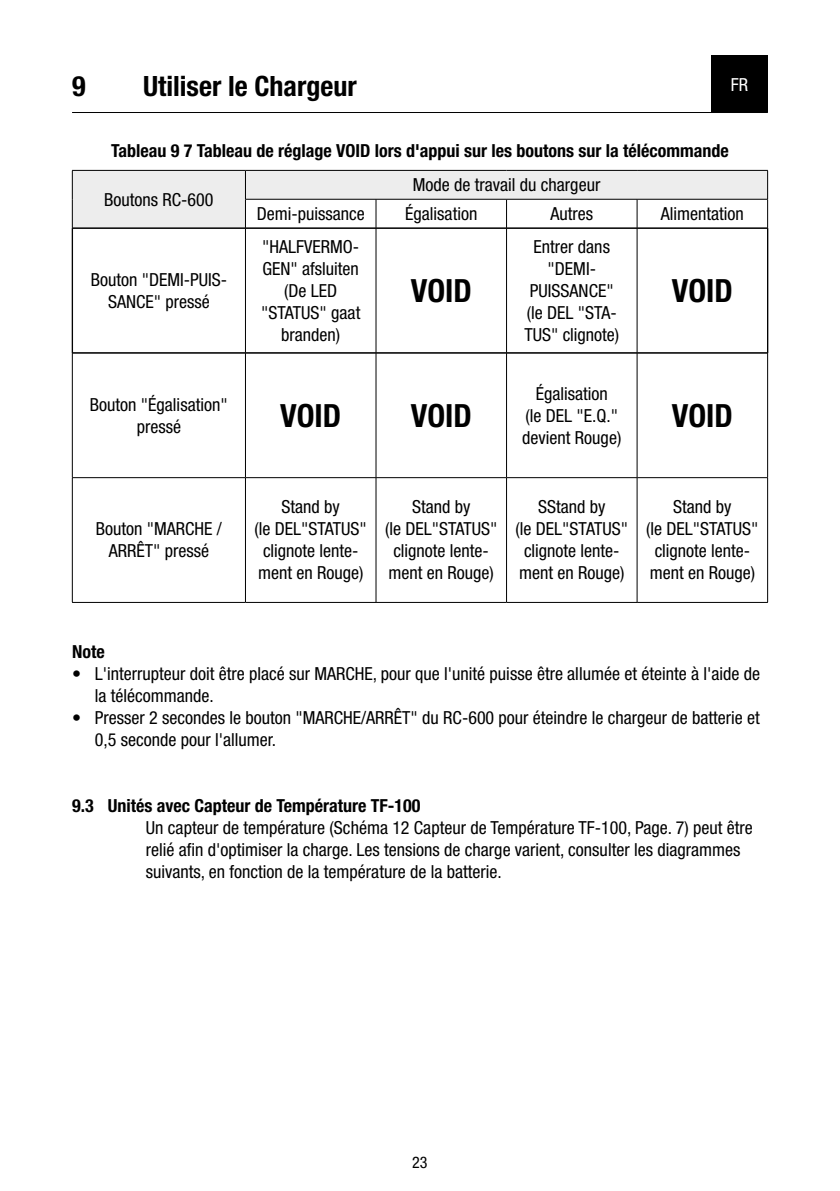
<style>
.page{position:relative;width:840px;height:1191px;background:#fff}
.page>*{position:absolute;margin:0;border:0;box-sizing:border-box;transform-origin:0 0}
.t1{font:700 condensed 32px "Helvetica Neue LT Std";color:#000}
.t2{font:700 condensed 28px "Helvetica Neue LT Std";color:#000}
.t3{font:condensed 18px/22px "Helvetica Neue LT Std";color:#000;text-align:center}
.t4{font:700 condensed 18px "Helvetica Neue LT Std";color:#000}
.t5{font:condensed 18px "Helvetica Neue LT Std";color:#fff}
.t6{font:condensed 16px "Helvetica Neue LT Std";color:#000}
</style>
<div class="page">
<svg style="left:73px;top:171px;width:693px;height:57px;fill:#ededed"></svg>
<hr style="left:72px;top:170px;width:173px;height:1px;background:#000">
<hr style="left:245px;top:170px;width:131px;height:1px;background:#000">
<hr style="left:376px;top:170px;width:130px;height:1px;background:#000">
<hr style="left:506px;top:170px;width:130px;height:1px;background:#000">
<hr style="left:636px;top:170px;width:131px;height:1px;background:#000">
<svg style="left:72px;top:171px;width:1px;height:57px"></svg>
<hr style="left:245px;top:199px;width:131px;height:1px;background:#000">
<svg style="left:245px;top:171px;width:1px;height:57px"></svg>
<hr style="left:376px;top:199px;width:130px;height:1px;background:#000">
<svg style="left:375px;top:199px;width:1px;height:29px"></svg>
<hr style="left:506px;top:199px;width:130px;height:1px;background:#000">
<svg style="left:506px;top:199px;width:1px;height:29px"></svg>
<hr style="left:636px;top:199px;width:131px;height:1px;background:#000">
<svg style="left:636px;top:199px;width:1px;height:29px"></svg>
<svg style="left:766px;top:171px;width:1px;height:57px"></svg>
<hr style="left:245px;top:228px;width:1px;height:125px;background:#000">
<hr style="left:375px;top:228px;width:1px;height:125px;background:#000">
<hr style="left:506px;top:228px;width:1px;height:125px;background:#000">
<hr style="left:636px;top:228px;width:1px;height:125px;background:#000">
<hr style="left:72px;top:353px;width:1px;height:124px;background:#000">
<hr style="left:245px;top:353px;width:1px;height:124px;background:#000">
<hr style="left:375px;top:353px;width:1px;height:124px;background:#000">
<hr style="left:506px;top:353px;width:1px;height:124px;background:#000">
<hr style="left:636px;top:353px;width:1px;height:124px;background:#000">
<hr style="left:766px;top:353px;width:1px;height:124px;background:#000">
<hr style="left:72px;top:477px;width:173px;height:1px;background:#000">
<hr style="left:72px;top:478px;width:1px;height:124px;background:#000">
<hr style="left:245px;top:477px;width:131px;height:1px;background:#000">
<hr style="left:245px;top:478px;width:1px;height:124px;background:#000">
<hr style="left:376px;top:477px;width:130px;height:1px;background:#000">
<hr style="left:375px;top:478px;width:1px;height:124px;background:#000">
<hr style="left:506px;top:477px;width:130px;height:1px;background:#000">
<hr style="left:506px;top:478px;width:1px;height:124px;background:#000">
<hr style="left:636px;top:477px;width:131px;height:1px;background:#000">
<hr style="left:636px;top:478px;width:1px;height:124px;background:#000">
<hr style="left:766px;top:478px;width:1px;height:124px;background:#000">
<hr style="left:72px;top:602px;width:173px;height:1px;background:#000">
<hr style="left:245px;top:602px;width:131px;height:1px;background:#000">
<hr style="left:376px;top:602px;width:130px;height:1px;background:#000">
<hr style="left:506px;top:602px;width:130px;height:1px;background:#000">
<hr style="left:636px;top:602px;width:131px;height:1px;background:#000">
<hr style="left:72px;top:228px;width:173px;height:1px;background:#000">
<hr style="left:72px;top:228px;width:1px;height:125px;background:#000">
<hr style="left:245px;top:228px;width:131px;height:1px;background:#000">
<hr style="left:376px;top:228px;width:130px;height:1px;background:#000">
<hr style="left:506px;top:228px;width:130px;height:1px;background:#000">
<hr style="left:636px;top:228px;width:131px;height:1px;background:#000">
<hr style="left:766px;top:228px;width:1px;height:125px;background:#000">
<hr style="left:767px;top:228px;width:1px;height:125px;background:#000">
<hr style="left:72px;top:352px;width:173px;height:1px;background:#000">
<hr style="left:72px;top:353px;width:173px;height:1px;background:#000">
<hr style="left:245px;top:352px;width:131px;height:1px;background:#000">
<hr style="left:245px;top:353px;width:131px;height:1px;background:#000">
<hr style="left:376px;top:352px;width:130px;height:1px;background:#000">
<hr style="left:376px;top:353px;width:130px;height:1px;background:#000">
<hr style="left:506px;top:352px;width:130px;height:1px;background:#000">
<hr style="left:506px;top:353px;width:130px;height:1px;background:#000">
<hr style="left:636px;top:352px;width:131px;height:1px;background:#000">
<hr style="left:636px;top:353px;width:131px;height:1px;background:#000">
<hr style="left:72px;top:112px;width:695px;height:1px;background:#000">
<div style="left:710px;top:55px;width:57px;height:57px;background:#000"></div>
<h2 class="t2" style="left:72px;top:69px;width:15px">9</h2>
<h2 class="t2" style="left:143px;top:69px;width:215px">Utiliser le Chargeur</h2>
<p class="t5" style="left:730px;top:74px;width:19px">FR</p>
<p class="t4" style="left:111px;top:139px;width:618px">Tableau 9 7 Tableau de réglage VOID lors d'appui sur les boutons sur la télécommande</p>
<p class="t3" style="left:104px;top:188px;width:111px">Boutons RC-600</p>
<p class="t3" style="left:91px;top:268px;width:138px">Bouton "DEMI-PUIS-<br>SANCE" pressé</p>
<p class="t3" style="left:412px;top:174px;width:189px">Mode de travail du chargeur</p>
<p class="t3" style="left:256px;top:203px;width:109px">Demi-puissance</p>
<p class="t3" style="left:405px;top:203px;width:74px">Égalisation</p>
<p class="t3" style="left:550px;top:203px;width:44px">Autres</p>
<p class="t3" style="left:660px;top:203px;width:85px">Alimentation</p>
<p class="t3" style="left:261px;top:235px;width:101px">"HALFVERMO-<br>GEN" afsluiten (De LED "STATUS" gaat branden)</p>
<h1 class="t1" style="left:410px;top:271px;width:63px">VOID</h1>
<p class="t3" style="left:524px;top:235px;width:96px">Entrer dans "DEMI-<br>PUISSANCE" (le DEL "STA-<br>TUS" clignote)</p>
<h1 class="t1" style="left:671px;top:271px;width:63px">VOID</h1>
<p class="t3" style="left:90px;top:393px;width:139px">Bouton "Égalisation" pressé</p>
<h1 class="t1" style="left:280px;top:396px;width:63px">VOID</h1>
<h1 class="t1" style="left:410px;top:396px;width:63px">VOID</h1>
<p class="t3" style="left:522px;top:382px;width:100px">Égalisation<br>(le DEL "E.Q." devient Rouge)</p>
<h1 class="t1" style="left:671px;top:396px;width:63px">VOID</h1>
<p class="t3" style="left:96px;top:518px;width:127px">Bouton "MARCHE /<br>ARRÊT" pressé</p>
<p class="t3" style="left:254px;top:496px;width:114px">Stand by<br>(le DEL"STATUS" clignote lente&shy;ment en Rouge)</p>
<p class="t3" style="left:385px;top:496px;width:114px">Stand by<br>(le DEL"STATUS" clignote lente&shy;ment en Rouge)</p>
<p class="t3" style="left:515px;top:496px;width:114px">SStand by<br>(le DEL"STATUS" clignote lente&shy;ment en Rouge)</p>
<p class="t3" style="left:645px;top:496px;width:114px">Stand by<br>(le DEL"STATUS" clignote lente&shy;ment en Rouge)</p>
<p class="t4" style="left:72px;top:640px;width:34px">Note</p>
<p class="t3" style="left:95px;top:662px;width:666px;text-align:left;text-indent:-23px">• L'interrupteur doit être placé sur MARCHE, pour que l'unité puisse être allumée et éteinte à l'aide de la télécommande.</p>
<p class="t3" style="left:95px;top:706px;width:666px;text-align:left;text-indent:-23px">• Presser 2 secondes le bouton "MARCHE/ARRÊT" du RC-600 pour éteindre le chargeur de batterie et<br>0,5 seconde pour l'allumer.</p>
<p class="t4" style="left:72px;top:794px;width:350px">9.3 Unités avec Capteur de Température TF-100</p>
<p class="t3" style="left:146px;top:816px;width:608px;text-align:left">Un capteur de température (Schéma 12 Capteur de Température TF-100, Page. 7) peut être relié afin d'optimiser la charge. Les tensions de charge varient, consulter les diagrammes suivants, en fonction de la température de la batterie.</p>
<p class="t6" style="left:412px;top:1153px;width:17px">23</p>
</div>
